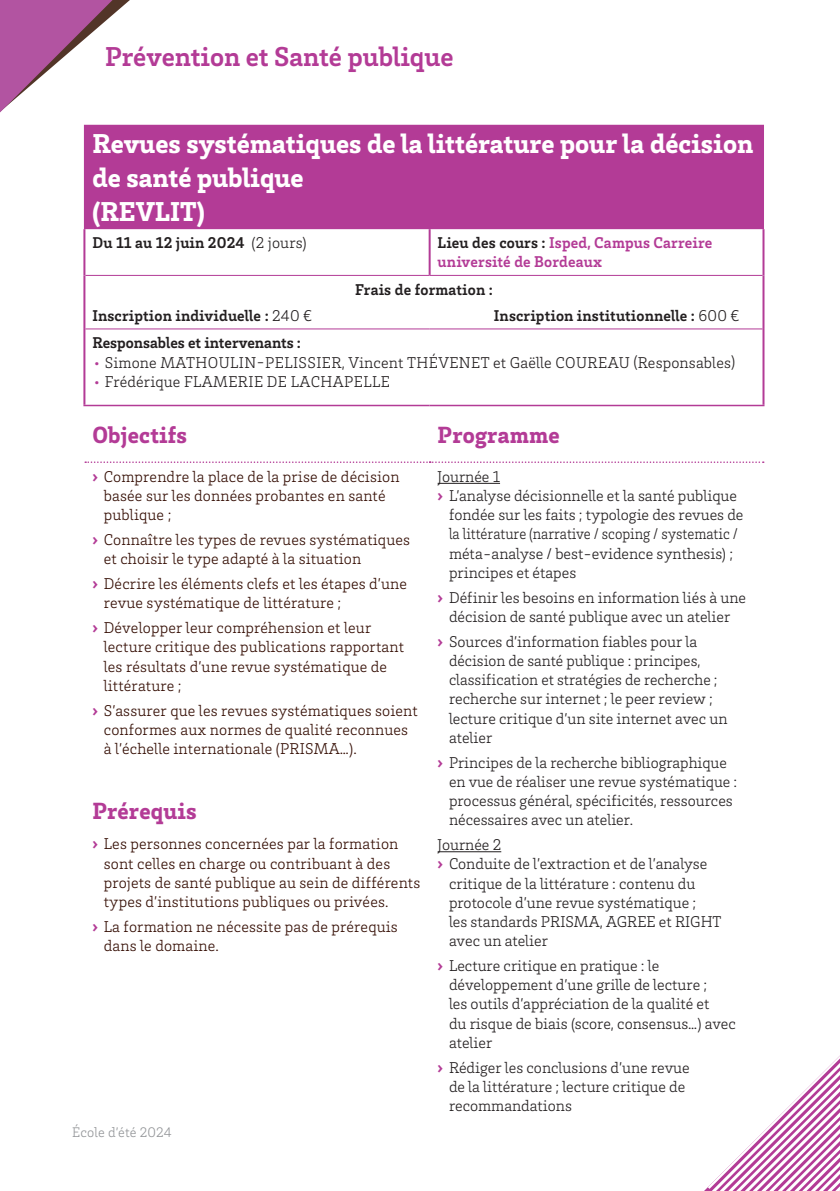
<style>
.page{position:relative;width:840px;height:1191px;background:#fff}
.page>*{position:absolute;margin:0;border:0;box-sizing:border-box;transform-origin:0 0}
.txt_list_gras_puce_b{font:900 28px/33.6px "Brix Slab";color:#fff}
.t1{font:700 28px "Brix Slab";color:#b33b96}
._10_TEXTE_Light_9{font:900 24px "Brix Slab";letter-spacing:.01em;color:#b33b96}
._01_Titre_Blanc_12{font:900 24px "Brix Slab";letter-spacing:.01em;color:#b33b96}
._10_TEXTE_Light_9-2{font:300 16px/19.2px "Brix Slab";color:#231f20}
.t2{font:300 16px/19.2px "Brix Slab";letter-spacing:.01em;color:#340d03}
._10_TEXTE_Light_9-3{font:700 16px "Brix Slab";letter-spacing:.01em;color:#231f20}
._10_TEXTE_Light_9-4{font:700 16px/19.2px "Brix Slab";letter-spacing:.01em;color:#b33b96}
._10_TEXTE_Light_9-5{font:300 16px "Brix Slab";letter-spacing:.025em;color:#231f20}
.txt_list_gras_puce_b-2{font:300 16px "Brix Slab";color:#231f20}
.t3{font:300 14.2px "Brix Slab";letter-spacing:.01em;color:#939598}
.s1{font-weight:300}
.s2{color:#231f20}
.s3{color:#b33b96}
.s4{font-weight:900;color:#b33b96}
</style>
<div class="page">
<svg style="left:0;top:0;width:149px;height:230px"></svg>
<svg style="left:704px;top:1056px;width:135px;height:135px"></svg>
<div style="left:84px;top:125px;width:679px;height:104px;background:#b33b96"></div>
<hr style="left:762px;top:229px;width:2px;height:46px;background:#b33b96">
<hr style="left:83px;top:229px;width:2px;height:46px;background:#b33b96">
<hr style="left:428px;top:229px;width:2px;height:46px;background:#b33b96">
<hr style="left:85px;top:275px;width:344px;height:1px;background:#b33b96">
<hr style="left:429px;top:275px;width:333px;height:1px;background:#b33b96">
<hr style="left:83px;top:275px;width:2px;height:54px;background:#b33b96">
<hr style="left:762px;top:275px;width:2px;height:54px;background:#b33b96">
<hr style="left:85px;top:328px;width:344px;height:1px;background:#b33b96">
<hr style="left:429px;top:328px;width:333px;height:1px;background:#b33b96">
<hr style="left:83px;top:329px;width:2px;height:76px;background:#b33b96">
<hr style="left:762px;top:329px;width:2px;height:76px;background:#b33b96">
<hr style="left:83px;top:405px;width:346px;height:1px;background:#b33b96">
<hr style="left:429px;top:405px;width:335px;height:1px;background:#b33b96">
<svg style="left:85px;top:461px;width:678px;height:2px"></svg>
<hr style="left:437px;top:483px;width:63px;height:1px;background:#231f20">
<hr style="left:437px;top:851px;width:64px;height:1px;background:#231f20">
<h1 class="t1" style="left:105px;top:38px;width:350px">Prévention et Santé publique</h1>
<p class="txt_list_gras_puce_b" style="left:92px;top:126px;width:662px">Revues systématiques de la littérature pour la décision de santé publique</p>
<p class="txt_list_gras_puce_b" style="left:92px;top:193px;width:114px">(REVLIT)</p>
<p class="_10_TEXTE_Light_9-3" style="left:92px;top:232px;width:215px">Du 11 au 12 juin 2024 <span class="s1">(2 jours)</span></p>
<p class="_10_TEXTE_Light_9-4" style="left:437px;top:232px;width:276px"><span class="s2">Lieu des cours :</span> Isped, Campus Carreire université de Bordeaux</p>
<p class="_10_TEXTE_Light_9-3" style="left:355px;top:279px;width:139px">Frais de formation :</p>
<p class="_10_TEXTE_Light_9-3" style="left:92px;top:305px;width:221px">Inscription individuelle : <span class="s1">240 €</span></p>
<p class="_10_TEXTE_Light_9-3" style="left:493px;top:305px;width:247px">Inscription institutionnelle : <span class="s1">600 €</span></p>
<p class="_10_TEXTE_Light_9-3" style="left:92px;top:332px;width:210px">Responsables et intervenants :</p>
<p class="_10_TEXTE_Light_9-2" style="left:92px;top:352px;width:644px"><span class="s3">•</span> Simone MATHOULIN-PELISSIER, Vincent THÉVENET et Gaëlle COUREAU (Responsables)</p>
<p class="_10_TEXTE_Light_9-5" style="left:92px;top:371px;width:299px"><span class="s3">•</span> Frédérique FLAMERIE DE LACHAPELLE</p>
<p class="_01_Titre_Blanc_12" style="left:92px;top:418px;width:96px">Objectifs</p>
<p class="_10_TEXTE_Light_9" style="left:437px;top:418px;width:124px">Programme</p>
<p class="t2" style="left:104px;top:466px;width:297px;text-indent:-11px"><span class="s4">›</span> Comprendre la place de la prise de décision basée sur les données probantes en santé publique ;</p>
<p class="t2" style="left:104px;top:529px;width:307px;text-indent:-11px"><span class="s4">›</span> Connaître les types de revues systématiques et choisir le type adapté à la situation</p>
<p class="t2" style="left:104px;top:573px;width:304px;text-indent:-11px"><span class="s4">›</span> Décrire les éléments clefs et les étapes d’une revue systématique de littérature ;</p>
<p class="t2" style="left:104px;top:617px;width:301px;text-indent:-11px"><span class="s4">›</span> Développer leur compréhension et leur lecture critique des publications rapportant les résultats d’une revue systématique de littérature ;</p>
<p class="t2" style="left:104px;top:700px;width:315px;text-indent:-11px"><span class="s4">›</span> S’assurer que les revues systématiques soient conformes aux normes de qualité reconnues à l’échelle internationale (PRISMA…).</p>
<p class="txt_list_gras_puce_b-2" style="left:437px;top:466px;width:64px">Journée 1</p>
<p class="_10_TEXTE_Light_9-2" style="left:449px;top:485px;width:296px;text-indent:-11px"><span class="s4">›</span> L’analyse décisionnelle et la santé publique fondée sur les faits ; typologie des revues de la littérature (narrative / scoping / systematic / méta-analyse / best-evidence synthesis) ; principes et étapes</p>
<p class="_10_TEXTE_Light_9-2" style="left:437px;top:587px;width:310px;text-align:center"><span class="s4">›</span> Définir les besoins en information liés à une décision de santé publique avec un atelier</p>
<p class="_10_TEXTE_Light_9-2" style="left:449px;top:631px;width:280px;text-indent:-11px"><span class="s4">›</span> Sources d’information fiables pour la décision de santé publique : principes, classification et stratégies de recherche ; recherche sur internet ; le peer review ; lecture critique d’un site internet avec un atelier</p>
<p class="_10_TEXTE_Light_9-2" style="left:449px;top:752px;width:289px;text-indent:-11px"><span class="s4">›</span> Principes de la recherche bibliographique en vue de réaliser une revue systématique : processus général, spécificités, ressources nécessaires avec un atelier.</p>
<p class="txt_list_gras_puce_b-2" style="left:437px;top:834px;width:65px">Journée 2</p>
<p class="_10_TEXTE_Light_9-2" style="left:449px;top:853px;width:274px;text-indent:-11px"><span class="s4">›</span> Conduite de l’extraction et de l’analyse critique de la littérature : contenu du protocole d’une revue systématique ;<br>les standards PRISMA, AGREE et RIGHT avec un atelier</p>
<p class="_10_TEXTE_Light_9-2" style="left:449px;top:955px;width:288px;text-indent:-11px"><span class="s4">›</span> Lecture critique en pratique : le développement d’une grille de lecture ;<br>les outils d’appréciation de la qualité et<br>du risque de biais (score, consensus…) avec atelier</p>
<p class="_10_TEXTE_Light_9-2" style="left:449px;top:1057px;width:242px;text-indent:-11px"><span class="s4">›</span> Rédiger les conclusions d’une revue de la littérature ; lecture critique de recommandations</p>
<p class="_10_TEXTE_Light_9" style="left:92px;top:795px;width:106px">Prérequis</p>
<p class="t2" style="left:104px;top:833px;width:318px;text-indent:-11px"><span class="s4">›</span> Les personnes concernées par la formation sont celles en charge ou contribuant à des projets de santé publique au sein de différents types d’institutions publiques ou privées.</p>
<p class="t2" style="left:104px;top:916px;width:295px;text-indent:-11px"><span class="s4">›</span> La formation ne nécessite pas de prérequis dans le domaine.</p>
<p class="t3" style="left:72px;top:1123px;width:101px">École d’été 2024</p>
</div>
